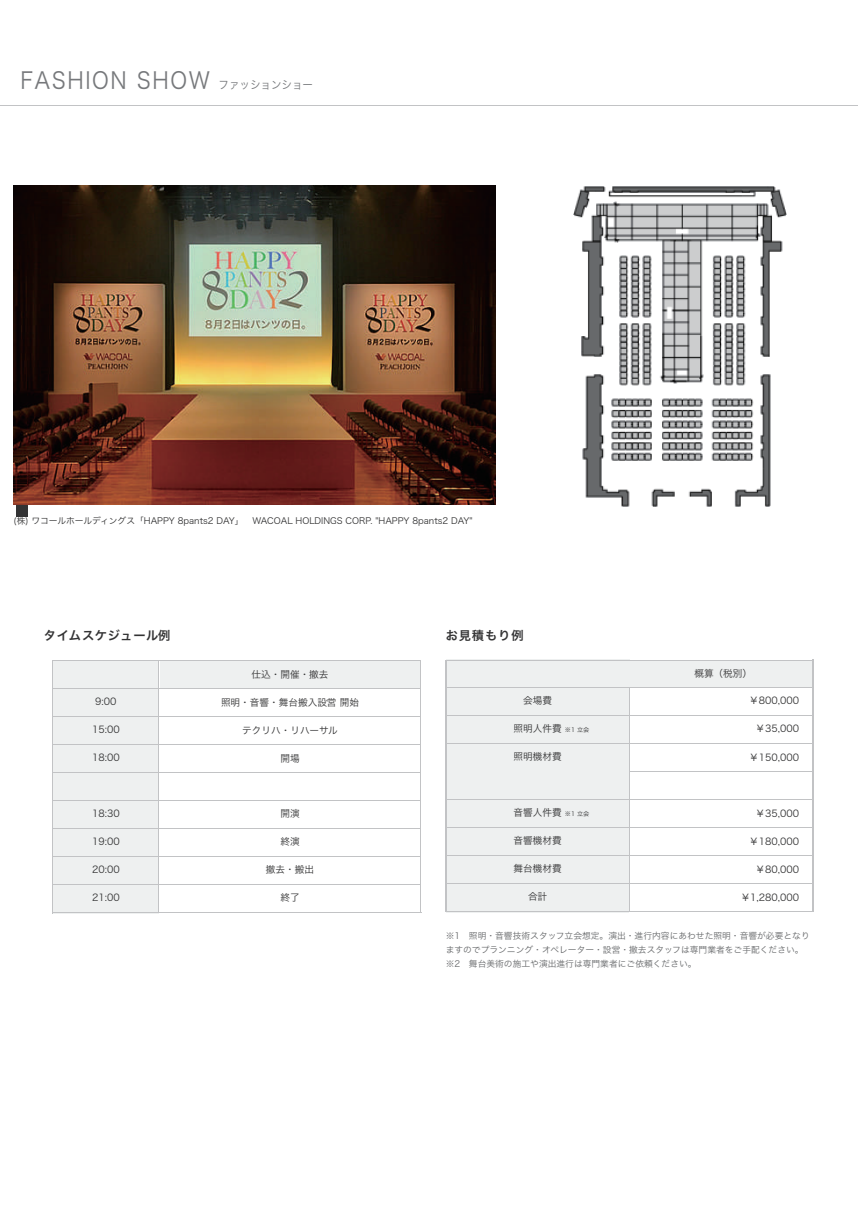
<style>
.page{position:relative;width:859px;height:1214px;background:#fff}
.page>*{position:absolute;margin:0;border:0;box-sizing:border-box;transform-origin:0 0}
.t1{font:23.1px "Hira Kaku Pro W3";letter-spacing:.075em;color:#76787b;scale:.91 1}
.t2{font:12.25px "Hira Kaku Pro W6";letter-spacing:.03em;color:#333334}
.t3{font:12.25px "Hira Kaku Pro W6";letter-spacing:.07em;color:#333334}
.t4{font:9.62px "Hira Kaku Pro W3";color:#333334}
.t5{font:8.75px/14px "Hira Kaku Pro W3";color:#67696b}
.t6{font:8.75px "Hira Kaku Pro W3";color:#333334}
.s1{font-size:11.55px}
.s2{font-size:6.12px}
</style>
<div class="page">
<div style="left:445px;top:660px;width:184px;height:28px;background:#eef0f0"></div>
<img style="left:14px;top:185px;width:481px;height:320px">
<hr style="left:0;top:105px;width:857px;height:1px;background:#c2c3c5">
<div style="left:53px;top:660px;width:106px;height:28px;background:#eef0f0"></div>
<div style="left:159px;top:660px;width:261px;height:28px;background:#eef0f0"></div>
<hr style="left:159px;top:688px;width:261px;height:1px;background:#c2c3c5">
<div style="left:53px;top:689px;width:106px;height:28px;background:#eef0f0"></div>
<hr style="left:53px;top:716px;width:106px;height:1px;background:#c2c3c5">
<hr style="left:159px;top:716px;width:261px;height:1px;background:#c2c3c5">
<div style="left:53px;top:717px;width:106px;height:28px;background:#eef0f0"></div>
<hr style="left:53px;top:744px;width:106px;height:1px;background:#c2c3c5">
<hr style="left:159px;top:744px;width:261px;height:1px;background:#c2c3c5">
<div style="left:53px;top:745px;width:106px;height:28px;background:#eef0f0"></div>
<hr style="left:53px;top:772px;width:106px;height:1px;background:#c2c3c5">
<hr style="left:159px;top:772px;width:261px;height:1px;background:#c2c3c5">
<div style="left:53px;top:773px;width:106px;height:28px;background:#eef0f0"></div>
<hr style="left:159px;top:800px;width:262px;height:1px;background:#c2c3c5">
<div style="left:629px;top:660px;width:183px;height:27px;background:#eef0f0"></div>
<hr style="left:629px;top:687px;width:183px;height:1px;background:#c2c3c5">
<div style="left:445px;top:688px;width:184px;height:28px;background:#eef0f0"></div>
<hr style="left:629px;top:715px;width:183px;height:1px;background:#c2c3c5">
<div style="left:445px;top:716px;width:184px;height:28px;background:#eef0f0"></div>
<hr style="left:629px;top:743px;width:183px;height:1px;background:#c2c3c5">
<div style="left:445px;top:743px;width:184px;height:28px;background:#eef0f0"></div>
<hr style="left:445px;top:771px;width:184px;height:1px;background:#c2c3c5">
<hr style="left:629px;top:771px;width:183px;height:1px;background:#c2c3c5">
<div style="left:445px;top:772px;width:184px;height:28px;background:#eef0f0"></div>
<hr style="left:445px;top:799px;width:184px;height:1px;background:#c2c3c5">
<hr style="left:629px;top:799px;width:183px;height:1px;background:#c2c3c5">
<img style="left:574px;top:187px;width:212px;height:319px">
<div style="left:53px;top:801px;width:106px;height:28px;background:#eef0f0"></div>
<hr style="left:53px;top:828px;width:106px;height:1px;background:#c2c3c5">
<hr style="left:159px;top:828px;width:261px;height:1px;background:#c2c3c5">
<div style="left:53px;top:829px;width:106px;height:28px;background:#eef0f0"></div>
<hr style="left:53px;top:856px;width:106px;height:1px;background:#c2c3c5">
<hr style="left:159px;top:857px;width:261px;height:1px;background:#c2c3c5">
<div style="left:53px;top:857px;width:106px;height:28px;background:#eef0f0"></div>
<hr style="left:53px;top:884px;width:106px;height:1px;background:#c2c3c5">
<hr style="left:159px;top:884px;width:261px;height:1px;background:#c2c3c5">
<div style="left:53px;top:885px;width:106px;height:28px;background:#eef0f0"></div>
<hr style="left:53px;top:912px;width:106px;height:1px;background:#c2c3c5">
<hr style="left:159px;top:912px;width:262px;height:1px;background:#c2c3c5">
<svg style="left:420px;top:661px;width:1px;height:251px"></svg>
<div style="left:446px;top:800px;width:183px;height:28px;background:#eef0f0"></div>
<hr style="left:446px;top:827px;width:184px;height:1px;background:#c2c3c5">
<hr style="left:630px;top:827px;width:183px;height:1px;background:#c2c3c5">
<div style="left:446px;top:828px;width:182px;height:28px;background:#eef0f0"></div>
<hr style="left:446px;top:855px;width:184px;height:1px;background:#c2c3c5">
<hr style="left:630px;top:855px;width:183px;height:1px;background:#c2c3c5">
<div style="left:446px;top:856px;width:182px;height:28px;background:#eef0f0"></div>
<hr style="left:446px;top:883px;width:184px;height:1px;background:#c2c3c5">
<hr style="left:630px;top:883px;width:183px;height:1px;background:#c2c3c5">
<div style="left:446px;top:884px;width:182px;height:28px;background:#eef0f0"></div>
<hr style="left:446px;top:911px;width:184px;height:1px;background:#c2c3c5">
<svg style="left:628px;top:771px;width:1px;height:140px"></svg>
<hr style="left:630px;top:911px;width:183px;height:1px;background:#c2c3c5">
<div style="left:16px;top:505px;width:11px;height:12px;background:#333334"></div>
<hr style="left:52px;top:660px;width:1px;height:253px;background:#c2c3c5">
<hr style="left:53px;top:660px;width:368px;height:1px;background:#c2c3c5">
<svg style="left:158px;top:661px;width:1px;height:251px"></svg>
<hr style="left:53px;top:688px;width:106px;height:1px;background:#c2c3c5">
<hr style="left:53px;top:800px;width:106px;height:1px;background:#c2c3c5">
<hr style="left:445px;top:661px;width:1px;height:251px;background:#c2c3c5">
<hr style="left:445px;top:660px;width:368px;height:1px;background:#c2c3c5">
<hr style="left:812px;top:660px;width:1px;height:252px;background:#c2c3c5">
<hr style="left:445px;top:687px;width:184px;height:1px;background:#c2c3c5">
<hr style="left:445px;top:715px;width:184px;height:1px;background:#c2c3c5">
<hr style="left:445px;top:743px;width:184px;height:1px;background:#c2c3c5">
<h1 class="t1" style="left:20px;top:59px;width:323px">FASHION SHOW <span class="s1">ファッションショー</span></h1>
<p class="t6" style="left:14px;top:513px;width:460px">(株) ワコールホールディングス「HAPPY 8pants2 DAY」　WACOAL HOLDINGS CORP. "HAPPY 8pants2 DAY"</p>
<p class="t2" style="left:44px;top:625px;width:128px">タイムスケジュール例</p>
<p class="t3" style="left:445px;top:625px;width:79px">お見積もり例</p>
<p class="t4" style="left:251px;top:666px;width:78px">仕込・開催・撤去</p>
<p class="t4" style="left:694px;top:664px;width:59px">概算（税別）</p>
<p class="t4" style="left:95px;top:693px;width:23px">9:00</p>
<p class="t4" style="left:221px;top:694px;width:139px">照明・音響・舞台搬入設営 開始</p>
<p class="t4" style="left:92px;top:721px;width:29px">15:00</p>
<p class="t4" style="left:242px;top:722px;width:97px">テクリハ・リハーサル</p>
<p class="t4" style="left:92px;top:749px;width:29px">18:00</p>
<p class="t4" style="left:280px;top:750px;width:21px">開場</p>
<p class="t4" style="left:523px;top:692px;width:30px">会場費</p>
<p class="t4" style="left:749px;top:692px;width:51px">￥800,000</p>
<p class="t4" style="left:513px;top:720px;width:77px">照明人件費 <span class="s2">※1 立会</span></p>
<p class="t4" style="left:755px;top:720px;width:45px">￥35,000</p>
<p class="t4" style="left:513px;top:748px;width:50px">照明機材費</p>
<p class="t4" style="left:749px;top:749px;width:51px">￥150,000</p>
<p class="t4" style="left:92px;top:805px;width:29px">18:30</p>
<p class="t4" style="left:280px;top:805px;width:21px">開演</p>
<p class="t4" style="left:92px;top:833px;width:29px">19:00</p>
<p class="t4" style="left:280px;top:833px;width:21px">終演</p>
<p class="t4" style="left:92px;top:861px;width:29px">20:00</p>
<p class="t4" style="left:266px;top:861px;width:50px">撤去・搬出</p>
<p class="t4" style="left:92px;top:889px;width:29px">21:00</p>
<p class="t4" style="left:280px;top:889px;width:21px">終了</p>
<p class="t4" style="left:513px;top:804px;width:90px">音響人件費 <span class="s2">※1 立会</span> 　</p>
<p class="t4" style="left:755px;top:805px;width:45px">￥35,000</p>
<p class="t4" style="left:513px;top:832px;width:50px">音響機材費</p>
<p class="t4" style="left:749px;top:833px;width:51px">￥180,000</p>
<p class="t4" style="left:513px;top:860px;width:50px">舞台機材費</p>
<p class="t4" style="left:755px;top:861px;width:45px">￥80,000</p>
<p class="t4" style="left:528px;top:888px;width:21px">合計</p>
<p class="t4" style="left:740px;top:889px;width:60px">￥1,280,000</p>
<p class="t5" style="left:445px;top:928px;width:365px">※1　照明・音響技術スタッフ立会想定。演出・進行内容にあわせた照明・音響が必要となりますのでプランニング・オペレーター・設営・撤去スタッフは専門業者をご手配ください。※2　舞台美術の施工や演出進行は専門業者にご依頼ください。</p>
</div>
